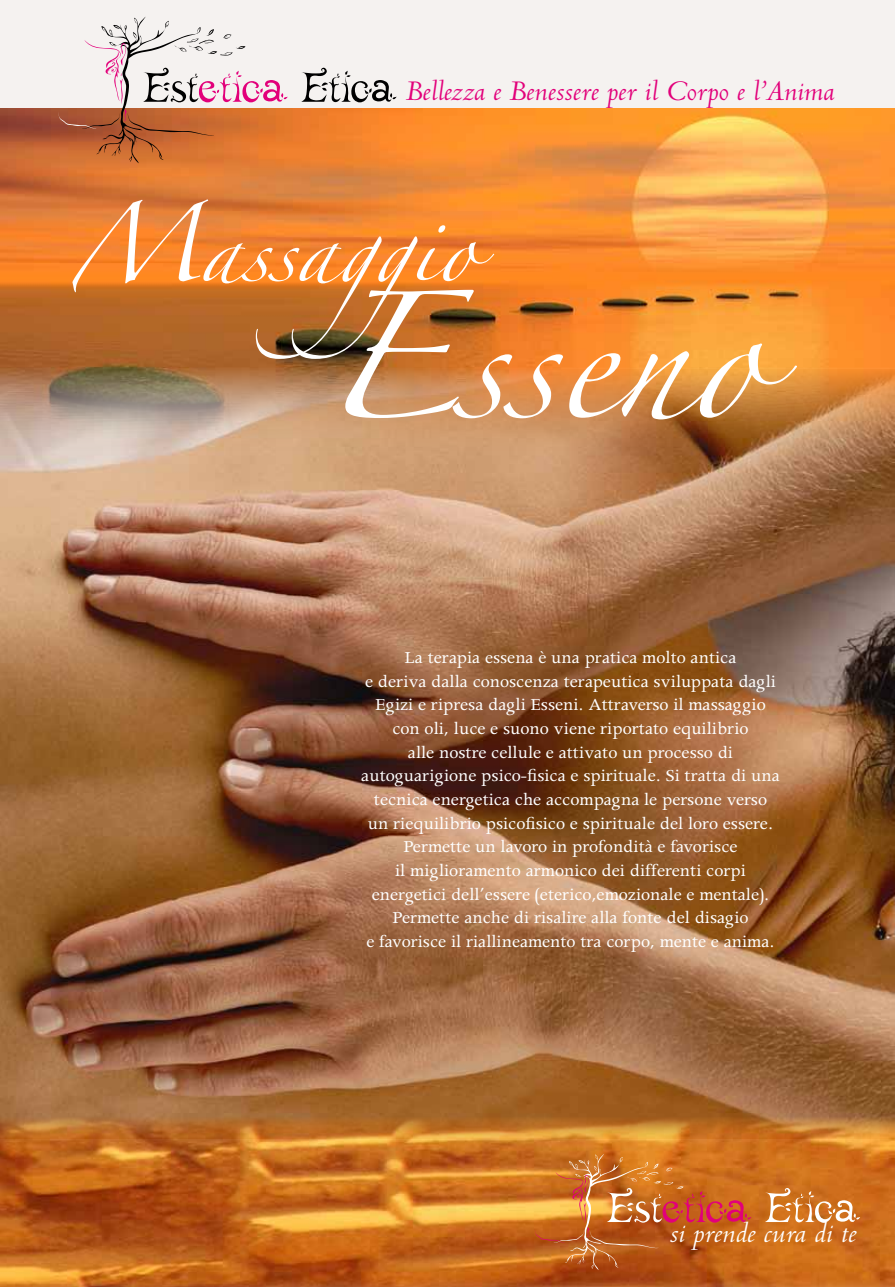
<style>
.page{position:relative;width:895px;height:1287px;background:#fff}
.page>*{position:absolute;margin:0;border:0;box-sizing:border-box;transform-origin:0 0}
.t1{font:113.7px "Zapfino";color:#fff}
.t2{font:59.7px "Zapfino";color:#fff}
.t3{font:italic 30.3px "Centaur";color:#e2007a;scale:1.1 1}
.t4{font:italic 30.3px "Centaur";color:#fff;scale:1.1 1}
.t5{font:18.9px/23.7px "Apollo";color:#fff;text-align:center}
.s1{font-size:69px}
</style>
<div class="page">
<img style="left:0;top:456px;width:895px;height:682px">
<img style="left:0;top:1116px;width:894px;height:170px">
<img style="left:0;top:108px;width:895px;height:348px">
<div style="left:0;top:0;width:895px;height:108px;background:#f5f2f0"></div>
<svg style="left:301px;top:67px;width:95px;height:35px"></svg>
<svg style="left:58px;top:17px;width:230px;height:146px"></svg>
<svg style="left:765px;top:1187px;width:95px;height:35px;background:#d78e4d"></svg>
<svg style="left:535px;top:1153px;width:216px;height:116px;background:#c96d29"></svg>
<h3 class="t3" style="left:406px;top:75px;width:394px">Bellezza e Benessere per il Corpo e l’Anima</h3>
<h2 class="t2" style="left:70px;top:224px;width:431px"><span class="s1">M</span>assaggio</h2>
<h1 class="t1" style="left:319px;top:310px;width:441px">Esseno</h1>
<p class="t5" style="left:361px;top:645px;width:420px">La terapia essena è una pratica molto antica<br>e deriva dalla conoscenza terapeutica sviluppata dagli Egizi e ripresa dagli Esseni. Attraverso il massaggio con oli, luce e suono viene riportato equilibrio<br>alle nostre cellule e attivato un processo di autoguarigione psico-fisica e spirituale. Si tratta di una tecnica energetica che accompagna le persone verso<br>un riequilibrio psicofisico e spirituale del loro essere.<br>Permette un lavoro in profondità e favorisce<br>il miglioramento armonico dei differenti corpi energetici dell’essere (eterico,emozionale e mentale).<br>Permette anche di risalire alla fonte del disagio<br>e favorisce il riallineamento tra corpo, mente e anima.</p>
<h3 class="t4" style="left:669px;top:1216px;width:171px">si prende cura di te</h3>
</div>
